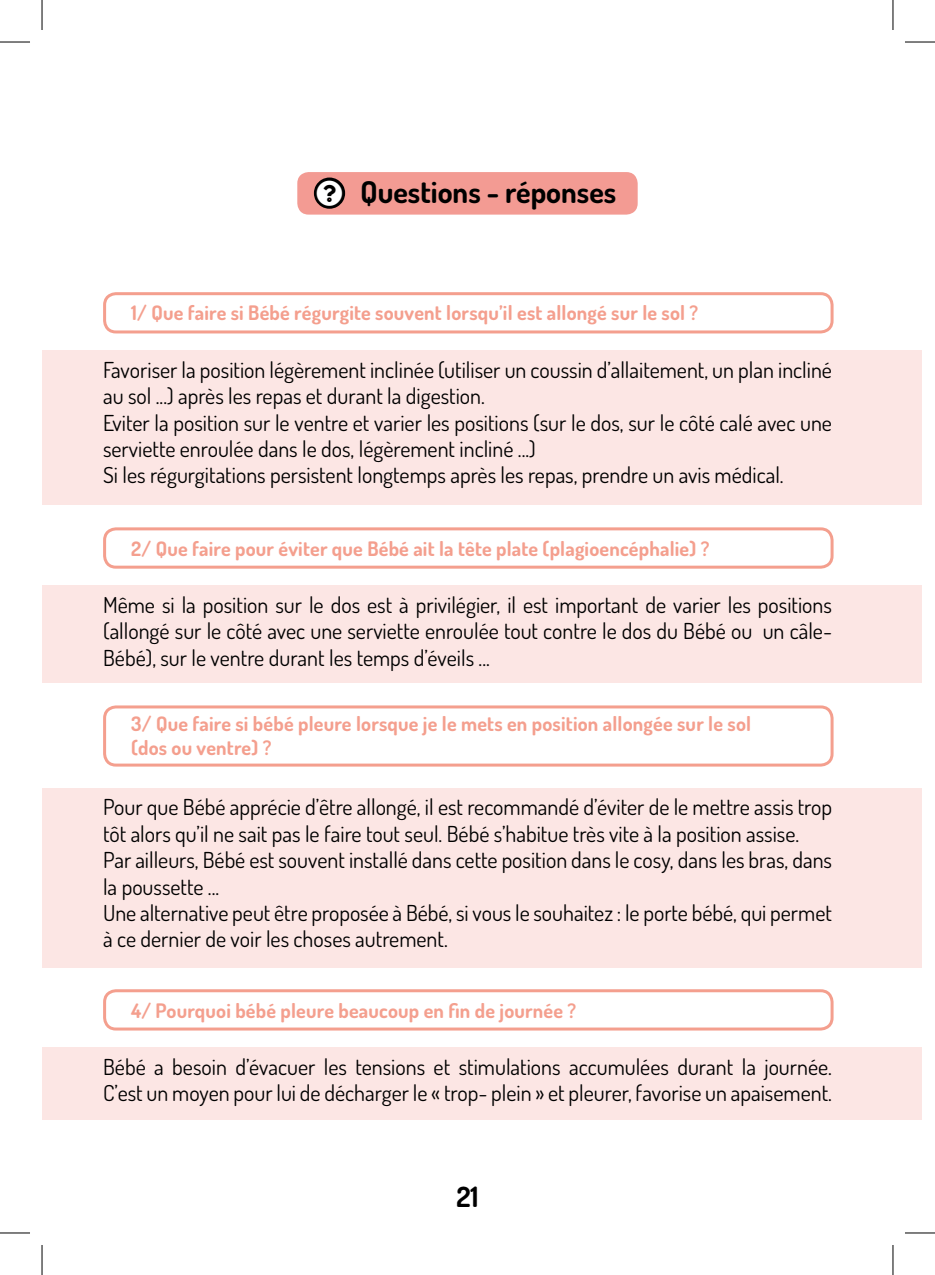
<style>
.page{position:relative;width:935px;height:1275px;background:#fff}
.page>*{position:absolute;margin:0;border:0;box-sizing:border-box;transform-origin:0 0}
.t1{font:700 30px "Dosis";color:#000}
.t2{font:700 28px "Dosis";color:#000}
.t3{font:22px/26.4px "Dosis";color:#000}
.t4{font:700 20px/24px "Dosis";letter-spacing:.01em;color:#f49f8e}
</style>
<div class="page">
<div style="left:42px;top:350px;width:879px;height:155px;background:#fce6e4"></div>
<div style="left:42px;top:787px;width:879px;height:180px;background:#fce6e4"></div>
<div style="left:42px;top:585px;width:879px;height:98px;background:#fce6e4"></div>
<div style="left:42px;top:1047px;width:879px;height:72px;background:#fce6e4"></div>
<div style="left:297px;top:172px;width:340px;height:43px;background:#f39b93;border-radius:11px"></div>
<div style="left:103px;top:292px;width:730px;height:41px;border:3px solid #f49f8e;border-radius:11px"></div>
<div style="left:103px;top:705px;width:730px;height:61px;border:3px solid #f49f8e;border-radius:11px"></div>
<div style="left:103px;top:527px;width:730px;height:41px;border:3px solid #f49f8e;border-radius:11px"></div>
<div style="left:103px;top:989px;width:730px;height:41px;border:3px solid #f49f8e;border-radius:11px"></div>
<hr style="left:0;top:42px;width:30px;height:1px;background:#000">
<hr style="left:904px;top:42px;width:30px;height:1px;background:#000">
<hr style="left:0;top:1232px;width:30px;height:1px;background:#000">
<hr style="left:904px;top:1232px;width:30px;height:1px;background:#000">
<hr style="left:42px;top:0;width:1px;height:30px;background:#000">
<hr style="left:42px;top:1245px;width:1px;height:30px;background:#000">
<hr style="left:892px;top:0;width:1px;height:30px;background:#000">
<hr style="left:892px;top:1245px;width:1px;height:30px;background:#000">
<svg style="left:313px;top:177px;width:33px;height:32px"></svg>
<h1 class="t1" style="left:360px;top:172px;width:257px">Questions - réponses</h1>
<p class="t4" style="left:131px;top:301px;width:568px">1/ Que faire si Bébé régurgite souvent lorsqu’il est allongé sur le sol ?</p>
<p class="t3" style="left:103px;top:356px;width:730px">Favoriser la position légèrement inclinée (utiliser un coussin d’allaitement, un plan incliné au sol ...) après les repas et durant la digestion.<br>Eviter la position sur le ventre et varier les positions (sur le dos, sur le côté calé avec une serviette enroulée dans le dos, légèrement incliné ...)<br>Si les régurgitations persistent longtemps après les repas, prendre un avis médical.</p>
<p class="t4" style="left:131px;top:536px;width:579px">2/ Que faire pour éviter que Bébé ait la tête plate (plagioencéphalie) ?</p>
<p class="t3" style="left:103px;top:591px;width:730px;text-align:justify">Même si la position sur le dos est à privilégier, il est important de varier les positions (allongé sur le côté avec une serviette enroulée tout contre le dos du Bébé ou un câle-Bébé), sur le ventre durant les temps d’éveils ...</p>
<p class="t4" style="left:131px;top:711px;width:621px">3/ Que faire si bébé pleure lorsque je le mets en position allongée sur le sol (dos ou ventre) ?</p>
<p class="t3" style="left:103px;top:793px;width:730px">Pour que Bébé apprécie d’être allongé, il est recommandé d’éviter de le mettre assis trop tôt alors qu’il ne sait pas le faire tout seul. Bébé s’habitue très vite à la position assise.<br>Par ailleurs, Bébé est souvent installé dans cette position dans le cosy, dans les bras, dans la poussette ...<br>Une alternative peut être proposée à Bébé, si vous le souhaitez : le porte bébé, qui permet à ce dernier de voir les choses autrement.</p>
<p class="t4" style="left:131px;top:997px;width:446px">4/ Pourquoi bébé pleure beaucoup en fin de journée ?</p>
<p class="t3" style="left:103px;top:1053px;width:730px">Bébé a besoin d’évacuer les tensions et stimulations accumulées durant la journée.<br>C’est un moyen pour lui de décharger le « trop- plein » et pleurer, favorise un apaisement.</p>
<p class="t2" style="left:456px;top:1178px;width:24px">21</p>
</div>
